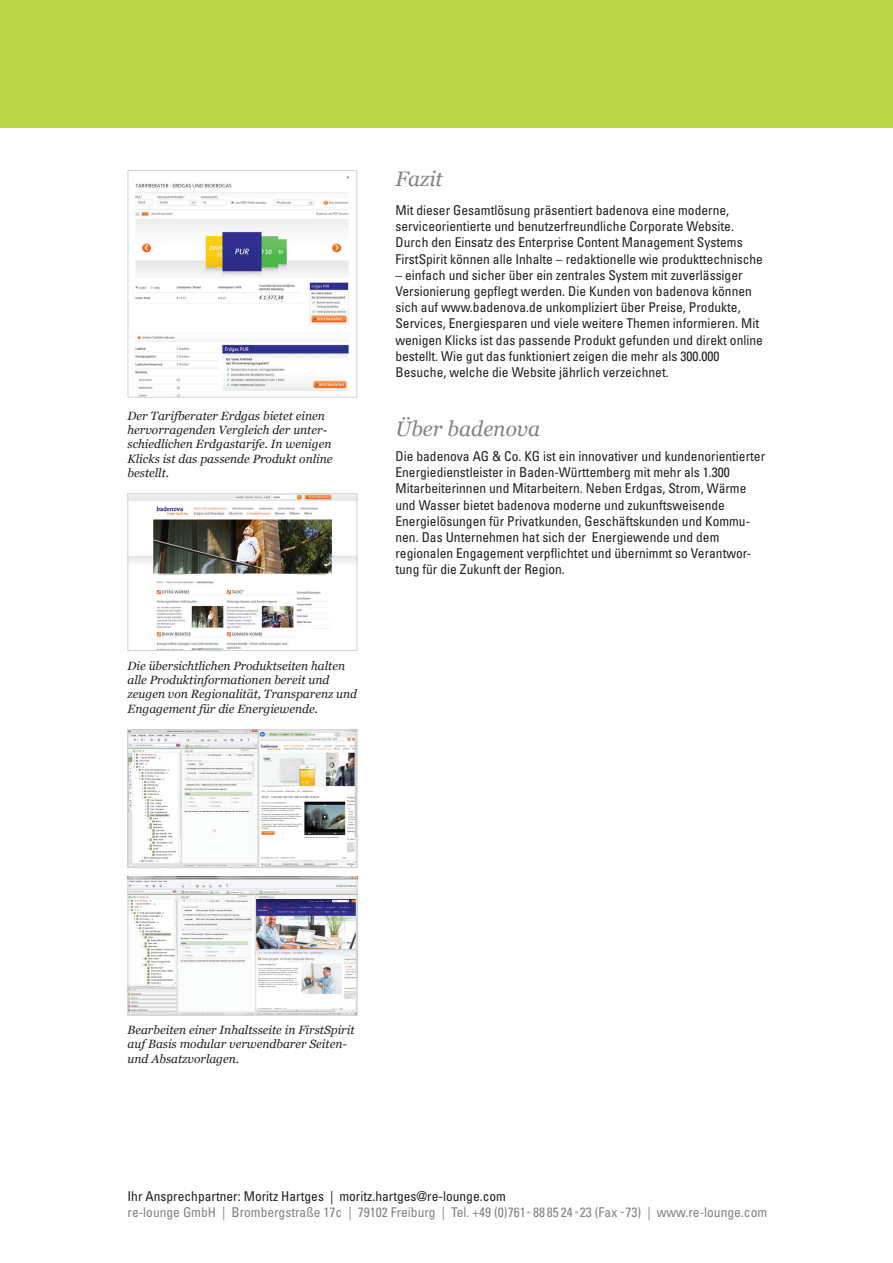
<style>
.page{position:relative;width:893px;height:1263px;background:#fff}
.page>*{position:absolute;margin:0;border:0;box-sizing:border-box;transform-origin:0 0}
.t1{font:italic 21px "Georgia";color:#808285}
.t2{font:condensed 13.5px/16.2px "Univers";color:#231f20}
.t3{font:condensed 13.5px "Univers";color:#808285}
.t4{font:italic 12px/14.4px "Georgia";color:#231f20}
</style>
<div class="page">
<div style="left:0;top:0;width:893px;height:128px;background:#bcd646"></div>
<img style="left:130px;top:495px;width:225px;height:154px">
<div style="left:128px;top:493px;width:229px;height:158px;border:1px solid #d1d2d4"></div>
<img style="left:130px;top:732px;width:225px;height:134px">
<div style="left:128px;top:730px;width:229px;height:138px;border:1px solid #d1d2d4"></div>
<img style="left:130px;top:879px;width:225px;height:134px">
<div style="left:128px;top:877px;width:229px;height:138px;border:1px solid #d1d2d4"></div>
<img style="left:135px;top:176px;width:214px;height:220px">
<div style="left:128px;top:170px;width:229px;height:228px;border:1px solid #d1d2d4"></div>
<p class="t4" style="left:128px;top:408px;width:206px">Der Tarifberater Erdgas bietet einen hervorragenden Vergleich der unter&shy;schiedlichen Erdgastarife. In wenigen Klicks ist das passende Produkt online bestellt.</p>
<p class="t4" style="left:128px;top:658px;width:231px">Die übersichtlichen Produktseiten halten alle Produktinformationen bereit und zeugen von Regionalität, Transparenz und Engagement für die Energiewende.</p>
<h1 class="t1" style="left:395px;top:165px;width:49px">Fazit</h1>
<p class="t2" style="left:395px;top:202px;width:369px">Mit dieser Gesamtlösung präsentiert badenova eine moderne, serviceorientierte und benutzerfreundliche Corporate Website.<br>Durch den Einsatz des Enterprise Content Management Systems FirstSpirit können alle Inhalte – redaktionelle wie produkttechnische</p>
<p class="t2" style="left:395px;top:267px;width:369px">– einfach und sicher über ein zentrales System mit zuverlässiger Versionierung gepflegt werden. Die Kunden von badenova können sich auf www.badenova.de unkompliziert über Preise, Produkte, Services, Energiesparen und viele weitere Themen informieren. Mit wenigen Klicks ist das passende Produkt gefunden und direkt online bestellt. Wie gut das funktioniert zeigen die mehr als 300.000<br>Besuche, welche die Website jährlich verzeichnet.</p>
<h1 class="t1" style="left:395px;top:416px;width:146px">Über badenova</h1>
<p class="t2" style="left:395px;top:448px;width:371px">Die badenova AG &amp; Co. KG ist ein innovativer und kundenorientierter Energiedienstleister in Baden-Württemberg mit mehr als 1.300<br>Mitarbeiterinnen und Mitarbeitern. Neben Erdgas, Strom, Wärme und Wasser bietet badenova moderne und zukunftsweisende Energielösungen für Privatkunden, Geschäftskunden und Kommu&shy;nen. Das Unternehmen hat sich der Energiewende und dem regionalen Engagement verpflichtet und übernimmt so Verantwor&shy;tung für die Zukunft der Region.</p>
<p class="t4" style="left:128px;top:1022px;width:228px">Bearbeiten einer Inhaltsseite in FirstSpirit auf Basis modular verwendbarer Seiten&shy;und Absatzvorlagen.</p>
<p class="t2" style="left:128px;top:1188px;width:380px">Ihr Ansprechpartner: Moritz Hartges | moritz.hartges@re-lounge.com</p>
<p class="t3" style="left:128px;top:1204px;width:641px">re-lounge GmbH | Brombergstraße 17c | 79102 Freiburg | Tel. +49 (0)761- 88 85 24 -23 (Fax -73) | www.re-lounge.com</p>
</div>
